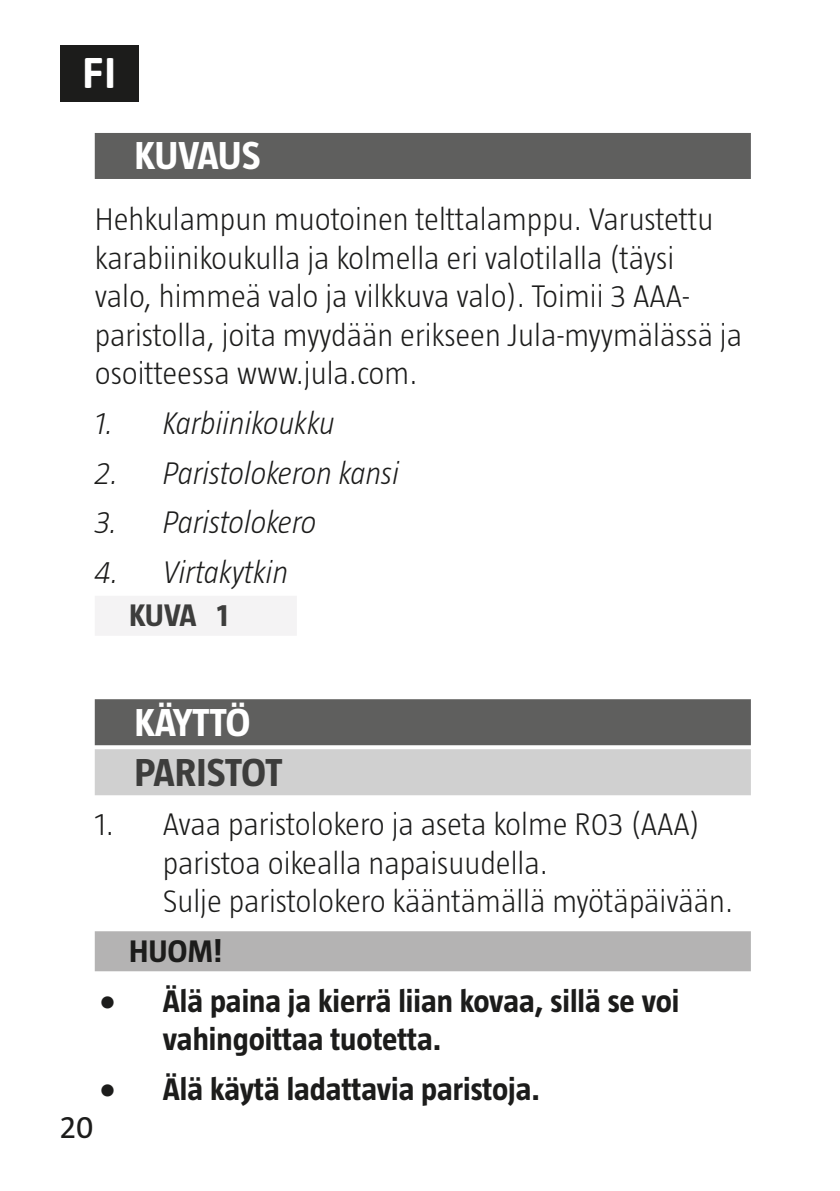
<style>
.page{position:relative;width:840px;height:1191px;background:#fff}
.page>*{position:absolute;margin:0;border:0;box-sizing:border-box;transform-origin:0 0}
.t1{font:700 48px "Calibri";color:#fff}
.t2{font:700 40px "Taz";letter-spacing:-.005em;color:#fff}
.t3{font:700 40px "Taz";letter-spacing:-.005em;color:#3d3d3c}
.t4{font:300 32px/38.4px "Taz";color:#1c1c1b}
.t5{font:700 32px/38.4px "Taz";color:#1c1c1b}
.t6{font:italic 300 32px "Taz";color:#1c1c1b}
.t7{font:700 32px "Taz";color:#3d3d3c}
.t8{font:32px "Taz";color:#1c1c1b}
</style>
<div class="page">
<div style="left:60px;top:45px;width:78px;height:57px;background:#1c1c1b"></div>
<div style="left:95px;top:133px;width:655px;height:46px;background:#5f5f5e"></div>
<div style="left:95px;top:596px;width:202px;height:40px;background:#f4f3f4"></div>
<div style="left:95px;top:699px;width:655px;height:46px;background:#5f5f5e"></div>
<div style="left:95px;top:749px;width:655px;height:46px;background:#d0d0d0"></div>
<div style="left:95px;top:931px;width:655px;height:40px;background:#b4b3b3"></div>
<h1 class="t1" style="left:82px;top:38px;width:36px">FI</h1>
<p class="t2" style="left:134px;top:133px;width:127px">KUVAUS</p>
<p class="t4" style="left:95px;top:200px;width:648px">Hehkulampun muotoinen telttalamppu. Varustettu karabiinikoukulla ja kolmella eri valotilalla (täysi<br>valo, himmeä valo ja vilkkuva valo). Toimii 3 AAA&shy;paristolla, joita myydään erikseen Jula-myymälässä ja osoitteessa www.jula.com.</p>
<p class="t6" style="left:95px;top:405px;width:241px">1. Karbiinikoukku</p>
<p class="t6" style="left:95px;top:455px;width:305px">2. Paristolokeron kansi</p>
<p class="t6" style="left:95px;top:504px;width:223px">3. Paristolokero</p>
<p class="t6" style="left:95px;top:554px;width:195px">4. Virtakytkin</p>
<p class="t7" style="left:129px;top:597px;width:100px">KUVA 1</p>
<p class="t2" style="left:134px;top:699px;width:117px">KÄYTTÖ</p>
<p class="t3" style="left:134px;top:749px;width:149px">PARISTOT</p>
<p class="t4" style="left:163px;top:805px;width:571px;text-indent:-68px">1. Avaa paristolokero ja aseta kolme R03 (AAA) paristoa oikealla napaisuudella.<br>Sulje paristolokero kääntämällä myötäpäivään.</p>
<p class="t5" style="left:129px;top:931px;width:95px">HUOM!</p>
<p class="t5" style="left:163px;top:981px;width:518px;text-indent:-64px">• Älä paina ja kierrä liian kovaa, sillä se voi vahingoittaa tuotetta.</p>
<p class="t5" style="left:99px;top:1069px;width:442px">• Älä käytä ladattavia paristoja.</p>
<p class="t8" style="left:60px;top:1109px;width:35px">20</p>
</div>
